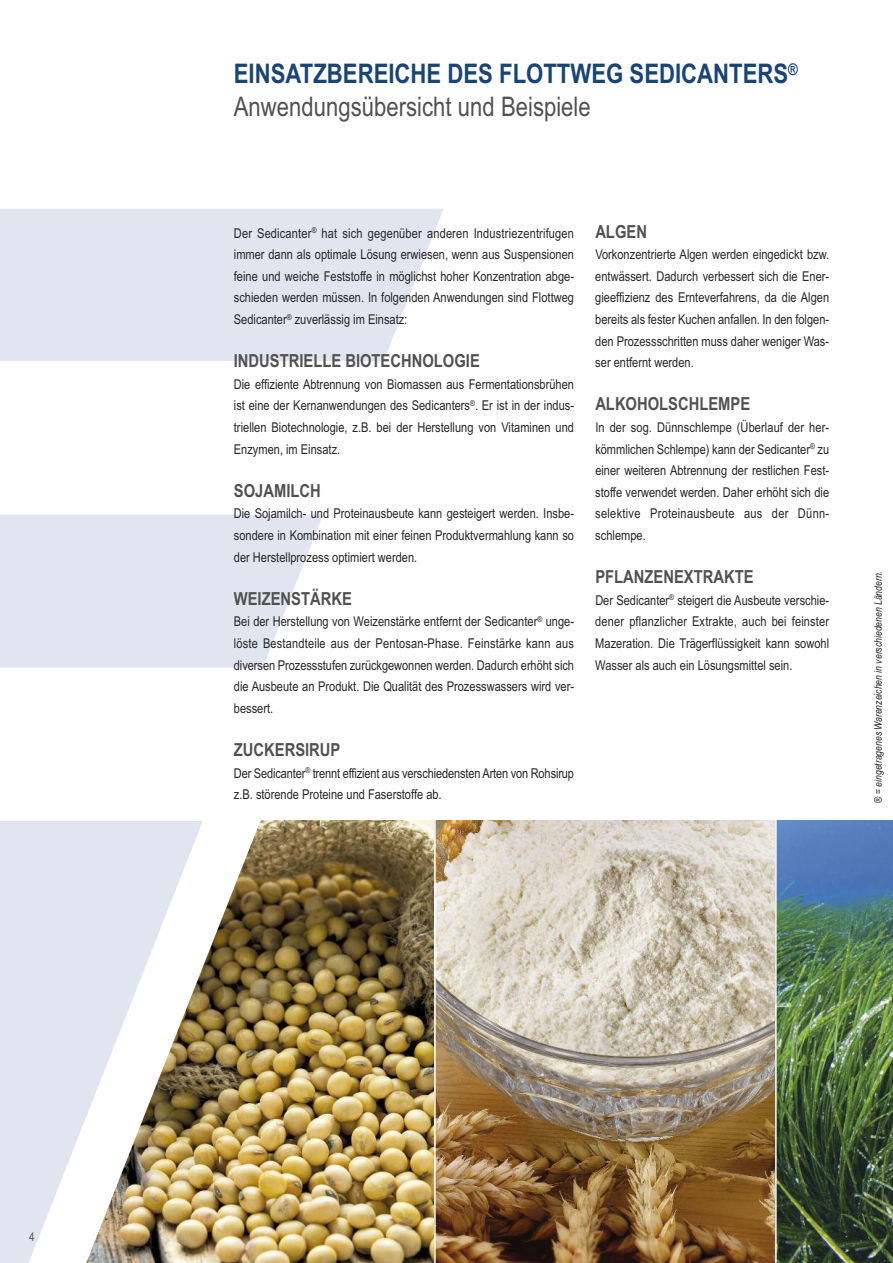
<style>
.page{position:relative;width:893px;height:1263px;background:#fff}
.page>*{position:absolute;margin:0;border:0;box-sizing:border-box;transform-origin:0 0}
.t1{font:700 27px/32.4px "Arial Narrow";color:#184478}
.t2{font:700 18px "Arial Narrow";color:#525152}
.t3{font:13.5px/21.6px "Arial Narrow";color:#272526;text-align:justify}
.t4{font:12px "Arial Narrow";color:#525152}
.t5{font:italic 10.5px "Arial Narrow";color:#272526}
.s1{font-weight:400;color:#525152}
</style>
<div class="page">
<img style="left:584px;top:821px;width:191px;height:442px">
<img style="left:777px;top:821px;width:116px;height:442px">
<img style="left:444px;top:820px;width:140px;height:443px">
<img style="left:0;top:209px;width:444px;height:1054px">
<p class="t4" style="left:29px;top:1229px;width:7px">4</p>
<h1 class="t1" style="left:234px;top:58px;width:566px">EINSATZBEREICHE DES FLOTTWEG SEDICANTERS<sup>®<br></sup><span class="s1">Anwendungsübersicht und Beispiele</span></h1>
<p class="t3" style="left:234px;top:222px;width:342px">Der Sedicanter<sup>®</sup> hat sich gegenüber anderen Industriezentrifugen immer dann als optimale Lösung erwiesen, wenn aus Suspensionen feine und weiche Feststoffe in möglichst hoher Konzentration abge&shy;schieden werden müssen. In folgenden Anwendungen sind Flottweg Sedicanter<sup>®</sup> zuverlässig im Einsatz:</p>
<h2 class="t2" style="left:234px;top:350px;width:247px">INDUSTRIELLE BIOTECHNOLOGIE</h2>
<p class="t3" style="left:234px;top:373px;width:342px">Die effiziente Abtrennung von Biomassen aus Fermentationsbrühen ist eine der Kernanwendungen des Sedicanters<sup>®</sup>. Er ist in der indus&shy;triellen Biotechnologie, z.B. bei der Herstellung von Vitaminen und Enzymen, im Einsatz.</p>
<h2 class="t2" style="left:234px;top:480px;width:88px">SOJAMILCH</h2>
<p class="t3" style="left:234px;top:503px;width:342px">Die Sojamilch- und Proteinausbeute kann gesteigert werden. Insbe&shy;sondere in Kombination mit einer feinen Produktvermahlung kann so der Herstellprozess optimiert werden.</p>
<h2 class="t2" style="left:234px;top:588px;width:120px">WEIZENSTÄRKE</h2>
<p class="t3" style="left:234px;top:611px;width:342px">Bei der Herstellung von Weizenstärke entfernt der Sedicanter<sup>®</sup> unge&shy;löste Bestandteile aus der Pentosan-Phase. Feinstärke kann aus diversen Prozessstufen zurückgewonnen werden. Dadurch erhöht sich die Ausbeute an Produkt. Die Qualität des Prozesswassers wird ver&shy;bessert.</p>
<h2 class="t2" style="left:234px;top:739px;width:108px">ZUCKERSIRUP</h2>
<p class="t3" style="left:234px;top:762px;width:342px">Der Sedicanter<sup>®</sup> trennt effizient aus verschiedensten Arten von Rohsirup z.B. störende Proteine und Faserstoffe ab.</p>
<h2 class="t2" style="left:595px;top:221px;width:53px">ALGEN</h2>
<p class="t3" style="left:595px;top:244px;width:235px">Vorkonzentrierte Algen werden eingedickt bzw. entwässert. Dadurch verbessert sich die Ener&shy;gieeffizienz des Ernteverfahrens, da die Algen bereits als fester Kuchen anfallen. In den folgen&shy;den Prozessschritten muss daher weniger Was&shy;ser entfernt werden.</p>
<h2 class="t2" style="left:595px;top:394px;width:156px">ALKOHOLSCHLEMPE</h2>
<p class="t3" style="left:595px;top:417px;width:235px">In der sog. Dünnschlempe (Überlauf der her&shy;kömmlichen Schlempe) kann der Sedicanter<sup>®</sup> zu einer weiteren Abtrennung der restlichen Fest&shy;stoffe verwendet werden. Daher erhöht sich die selektive Proteinausbeute aus der Dünn&shy;schlempe.</p>
<h2 class="t2" style="left:595px;top:566px;width:160px">PFLANZENEXTRAKTE</h2>
<p class="t3" style="left:595px;top:589px;width:235px">Der Sedicanter<sup>®</sup> steigert die Ausbeute verschie&shy;dener pflanzlicher Extrakte, auch bei feinster Mazeration. Die Trägerflüssigkeit kann sowohl Wasser als auch ein Lösungsmittel sein.</p>
<p class="t5" style="left:872px;top:803px;width:233px;rotate:-90deg">® = eingetragenes Warenzeichen in verschiedenen Ländern.</p>
</div>
